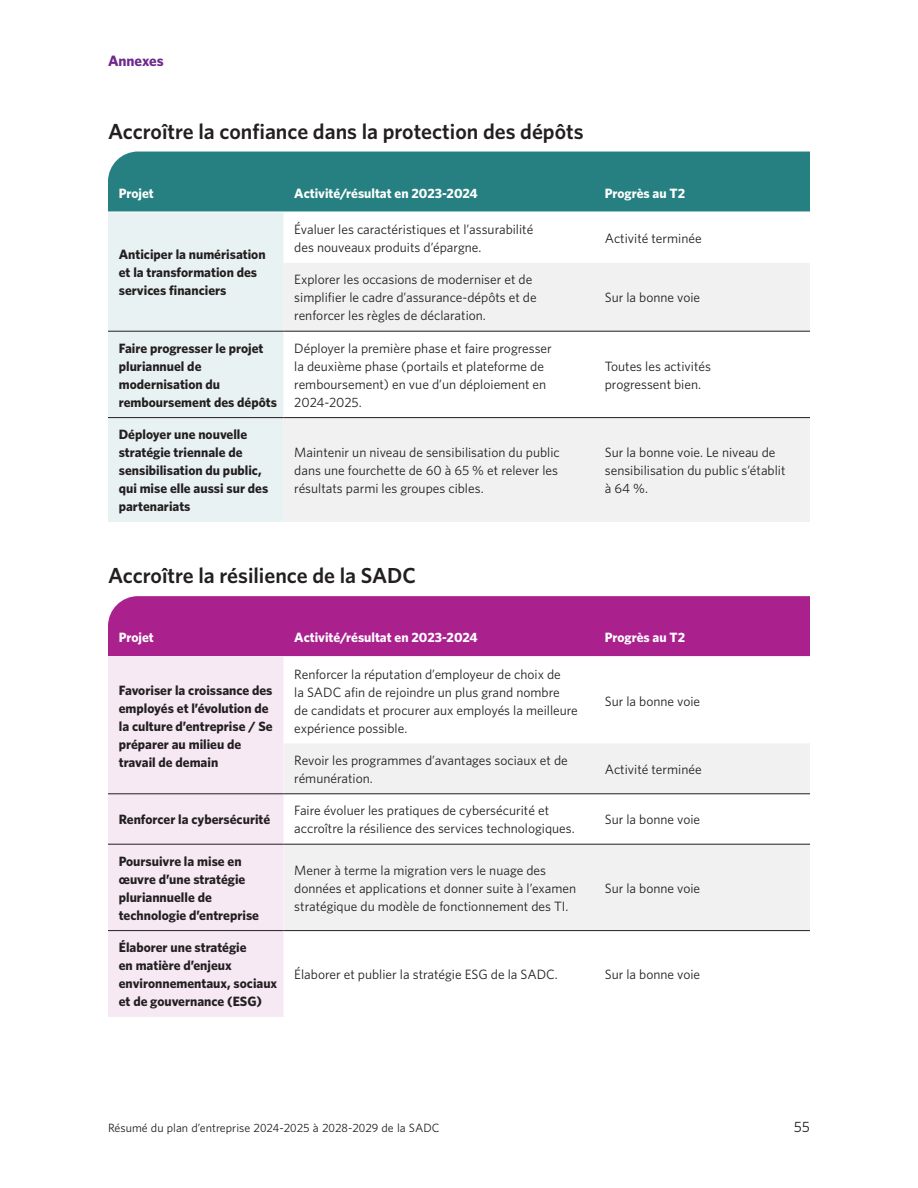
<style>
.page{position:relative;width:918px;height:1188px;background:#fff}
.page>*{position:absolute;margin:0;border:0;box-sizing:border-box;transform-origin:0 0}
.t1{font:600 21.75px "Whitney";color:#231f20}
.t2{font:700 15px "Whitney";color:#6e298c}
.t3{font:15px "Whitney";color:#231f20}
.t4{font:13.5px/18px "Whitney";color:#231f20}
.t5{font:700 13.5px/18px "Whitney";color:#231f20}
.t6{font:700 13.5px "Whitney";color:#fff}
.t7{font:12px "Whitney";color:#231f20}
</style>
<div class="page">
<div style="left:108px;top:152px;width:702px;height:59px;background:#268081"></div>
<div style="left:108px;top:596px;width:702px;height:60px;background:#aa218e"></div>
<div style="left:108px;top:212px;width:176px;height:310px;background:#e9f2f3"></div>
<svg style="left:284px;top:263px;width:526px;height:259px;fill:#f1f1f2"></svg>
<hr style="left:108px;top:331px;width:176px;height:1px;background:#231f20">
<hr style="left:284px;top:331px;width:310px;height:1px;background:#231f20">
<hr style="left:594px;top:331px;width:216px;height:1px;background:#231f20">
<hr style="left:108px;top:417px;width:176px;height:1px;background:#231f20">
<hr style="left:284px;top:417px;width:310px;height:1px;background:#231f20">
<hr style="left:594px;top:417px;width:216px;height:1px;background:#231f20">
<div style="left:108px;top:657px;width:176px;height:360px;background:#f6e9f4"></div>
<svg style="left:284px;top:744px;width:526px;height:186px;fill:#f1f1f2"></svg>
<hr style="left:108px;top:793px;width:176px;height:1px;background:#231f20">
<hr style="left:284px;top:793px;width:310px;height:1px;background:#231f20">
<hr style="left:594px;top:793px;width:216px;height:1px;background:#231f20">
<hr style="left:108px;top:930px;width:176px;height:1px;background:#231f20">
<hr style="left:284px;top:930px;width:310px;height:1px;background:#231f20">
<hr style="left:594px;top:930px;width:216px;height:1px;background:#231f20">
<hr style="left:108px;top:844px;width:176px;height:1px;background:#231f20">
<hr style="left:284px;top:844px;width:310px;height:1px;background:#231f20">
<hr style="left:594px;top:844px;width:216px;height:1px;background:#231f20">
<p class="t2" style="left:108px;top:51px;width:57px">Annexes</p>
<h2 class="t1" style="left:108px;top:117px;width:477px">Accroître la confiance dans la protection des dépôts</h2>
<p class="t6" style="left:119px;top:184px;width:36px">Projet</p>
<p class="t6" style="left:294px;top:184px;width:185px">Activité/résultat en 2023-2024</p>
<p class="t6" style="left:605px;top:184px;width:82px">Progrès au T2</p>
<p class="t5" style="left:119px;top:245px;width:148px">Anticiper la numérisation et la transformation des services financiers</p>
<p class="t4" style="left:294px;top:220px;width:241px">Évaluer les caractéristiques et l’assurabilité des nouveaux produits d’épargne.</p>
<p class="t4" style="left:605px;top:229px;width:98px">Activité terminée</p>
<p class="t4" style="left:294px;top:270px;width:244px">Explorer les occasions de moderniser et de simplifier le cadre d’assurance-dépôts et de renforcer les règles de déclaration.</p>
<p class="t4" style="left:605px;top:288px;width:97px">Sur la bonne voie</p>
<p class="t5" style="left:119px;top:339px;width:160px">Faire progresser le projet pluriannuel de modernisation du remboursement des dépôts</p>
<p class="t4" style="left:294px;top:339px;width:259px">Déployer la première phase et faire progresser la deuxième phase (portails et plateforme de remboursement) en vue d’un déploiement en 2024-2025.</p>
<p class="t4" style="left:605px;top:357px;width:108px">Toutes les activités progressent bien.</p>
<p class="t5" style="left:119px;top:425px;width:151px">Déployer une nouvelle stratégie triennale de sensibilisation du public, qui mise elle aussi sur des partenariats</p>
<p class="t4" style="left:294px;top:443px;width:267px">Maintenir un niveau de sensibilisation du public dans une fourchette de 60 à 65 % et relever les résultats parmi les groupes cibles.</p>
<p class="t4" style="left:605px;top:443px;width:182px">Sur la bonne voie. Le niveau de sensibilisation du public s’établit à 64 %.</p>
<h2 class="t1" style="left:108px;top:561px;width:310px">Accroître la résilience de la SADC</h2>
<p class="t6" style="left:119px;top:628px;width:36px">Projet</p>
<p class="t6" style="left:294px;top:628px;width:185px">Activité/résultat en 2023-2024</p>
<p class="t6" style="left:605px;top:628px;width:82px">Progrès au T2</p>
<p class="t5" style="left:119px;top:681px;width:155px">Favoriser la croissance des employés et l’évolution de la culture d’entreprise / Se préparer au milieu de travail de demain</p>
<p class="t4" style="left:294px;top:665px;width:285px">Renforcer la réputation d’employeur de choix de<br>la SADC afin de rejoindre un plus grand nombre<br>de candidats et procurer aux employés la meilleure expérience possible.</p>
<p class="t4" style="left:605px;top:692px;width:97px">Sur la bonne voie</p>
<p class="t4" style="left:294px;top:751px;width:275px">Revoir les programmes d’avantages sociaux et de rémunération.</p>
<p class="t4" style="left:605px;top:760px;width:98px">Activité terminée</p>
<p class="t5" style="left:119px;top:810px;width:153px">Renforcer la cybersécurité</p>
<p class="t4" style="left:294px;top:801px;width:282px">Faire évoluer les pratiques de cybersécurité et accroître la résilience des services technologiques.</p>
<p class="t4" style="left:605px;top:810px;width:97px">Sur la bonne voie</p>
<p class="t5" style="left:119px;top:852px;width:142px">Poursuivre la mise en œuvre d’une stratégie pluriannuelle de technologie d’entreprise</p>
<p class="t4" style="left:294px;top:861px;width:283px">Mener à terme la migration vers le nuage des données et applications et donner suite à l’examen stratégique du modèle de fonctionnement des TI.</p>
<p class="t4" style="left:605px;top:879px;width:97px">Sur la bonne voie</p>
<p class="t5" style="left:119px;top:938px;width:160px">Élaborer une stratégie<br>en matière d’enjeux environnementaux, sociaux et de gouvernance (ESG)</p>
<p class="t4" style="left:294px;top:965px;width:265px">Élaborer et publier la stratégie ESG de la SADC.</p>
<p class="t4" style="left:605px;top:965px;width:97px">Sur la bonne voie</p>
<p class="t7" style="left:108px;top:1120px;width:333px">Résumé du plan d’entreprise 2024-2025 à 2028-2029 de la SADC</p>
<p class="t3" style="left:794px;top:1117px;width:18px">55</p>
</div>
